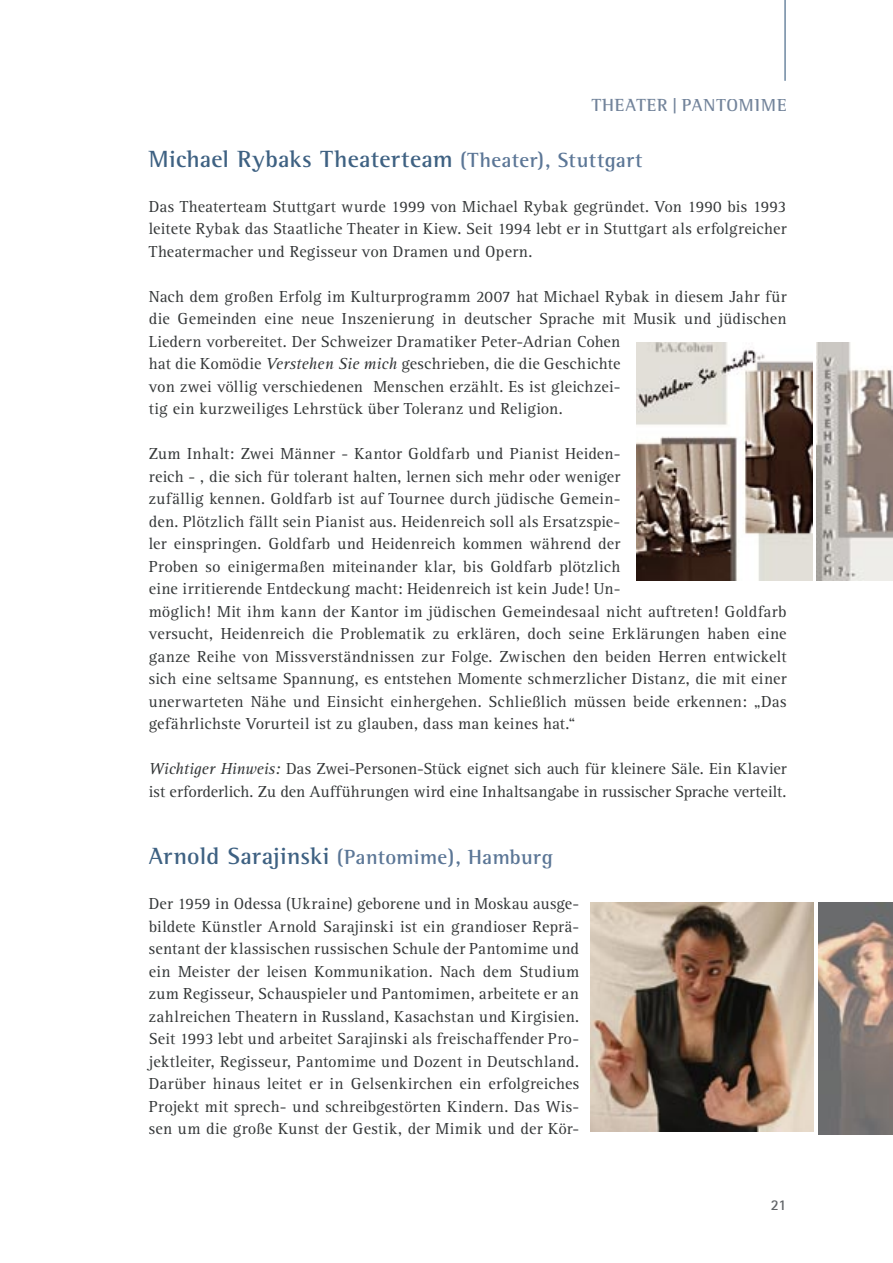
<style>
.page{position:relative;width:893px;height:1263px;background:#fff}
.page>*{position:absolute;margin:0;border:0;box-sizing:border-box;transform-origin:0 0}
.t1{font:700 24px "Rotis Semi Serif";letter-spacing:.015em;color:#3e6182}
.t2{font:700 21px "Rotis Semi Serif";letter-spacing:.015em;color:#5b7696}
.t3{font:700 18px "Rotis Semi Serif";letter-spacing:.05em;color:#73849b}
.t4{font:16.5px/22.5px "Rotis Serif";letter-spacing:.015em;color:#343738}
.t5{font:700 15px "Rotis Sans Serif";color:#616468}
.s1{font-size:21px;color:#5b7696}
.s2{font-style:italic}
.s3{font-size:24px;color:#3e6182}
</style>
<div class="page">
<hr style="left:784px;top:0;width:2px;height:81px;background:#3e6182">
<img style="left:637px;top:342px;width:175px;height:239px">
<img style="left:590px;top:902px;width:224px;height:230px">
<img style="left:818px;top:902px;width:75px;height:232px">
<img style="left:816px;top:342px;width:77px;height:239px">
<p class="t3" style="left:592px;top:95px;width:196px">THEATER | PANTOMIME</p>
<h1 class="t1" style="left:149px;top:144px;width:495px">Michael Rybaks Theaterteam <span class="s1">(Theater), Stuttgart</span></h1>
<p class="t4" style="left:149px;top:195px;width:639px;text-align:justify">Das Theaterteam Stuttgart wurde 1999 von Michael Rybak gegründet. Von 1990 bis 1993 leitete Rybak das Staatliche Theater in Kiew. Seit 1994 lebt er in Stuttgart als erfolgreicher Theatermacher und Regisseur von Dramen und Opern.</p>
<p class="t4" style="left:149px;top:285px;width:639px">Nach dem großen Erfolg im Kulturprogramm 2007 hat Michael Rybak in diesem Jahr für die Gemeinden eine neue Inszenierung in deutscher Sprache mit Musik und jüdischen Liedern vorbereitet. Der Schweizer Dramatiker Peter-Adrian Cohen<br>hat die Komödie <span class="s2">Verstehen Sie mich</span> geschrieben, die die Geschichte<br>von zwei völlig verschiedenen Menschen erzählt. Es ist gleichzei-<br>tig ein kurzweiliges Lehrstück über Toleranz und Religion.</p>
<p class="t4" style="left:149px;top:443px;width:639px">Zum Inhalt: Zwei Männer - Kantor Goldfarb und Pianist Heiden-<br>reich - , die sich für tolerant halten, lernen sich mehr oder weniger<br>zufällig kennen. Goldfarb ist auf Tournee durch jüdische Gemein-<br>den. Plötzlich fällt sein Pianist aus. Heidenreich soll als Ersatzspie-<br>ler einspringen. Goldfarb und Heidenreich kommen während der<br>Proben so einigermaßen miteinander klar, bis Goldfarb plötzlich<br>eine irritierende Entdeckung macht: Heidenreich ist kein Jude! Un-<br>möglich! Mit ihm kann der Kantor im jüdischen Gemeindesaal nicht auftreten! Goldfarb versucht, Heidenreich die Problematik zu erklären, doch seine Erklärungen haben eine ganze Reihe von Missverständnissen zur Folge. Zwischen den beiden Herren entwickelt sich eine seltsame Spannung, es entstehen Momente schmerzlicher Distanz, die mit einer unerwarteten Nähe und Einsicht einhergehen. Schließlich müssen beide erkennen: „Das gefährlichste Vorurteil ist zu glauben, dass man keines hat.“</p>
<p class="t4" style="left:149px;top:758px;width:639px"><span class="s2">Wichtiger Hinweis:</span> Das Zwei-Personen-Stück eignet sich auch für kleinere Säle. Ein Klavier ist erforderlich. Zu den Aufführungen wird eine Inhaltsangabe in russischer Sprache verteilt.</p>
<p class="t2" style="left:149px;top:844px;width:406px"><span class="s3">Arnold Sarajinski</span> (Pantomime), Hamburg</p>
<p class="t4" style="left:149px;top:893px;width:432px;text-align:justify">Der 1959 in Odessa (Ukraine) geborene und in Moskau ausge&shy;bildete Künstler Arnold Sarajinski ist ein grandioser Reprä&shy;sentant der klassischen russischen Schule der Pantomime und ein Meister der leisen Kommunikation. Nach dem Studium zum Regisseur, Schauspieler und Pantomimen, arbeitete er an zahlreichen Theatern in Russland, Kasachstan und Kirgisien.<br>Seit 1993 lebt und arbeitet Sarajinski als freischaffender Pro&shy;jektleiter, Regisseur, Pantomime und Dozent in Deutschland.<br>Darüber hinaus leitet er in Gelsenkirchen ein erfolgreiches Projekt mit sprech- und schreibgestörten Kindern. Das Wis&shy;sen um die große Kunst der Gestik, der Mimik und der Kör-</p>
<p class="t5" style="left:771px;top:1195px;width:17px">21</p>
</div>
